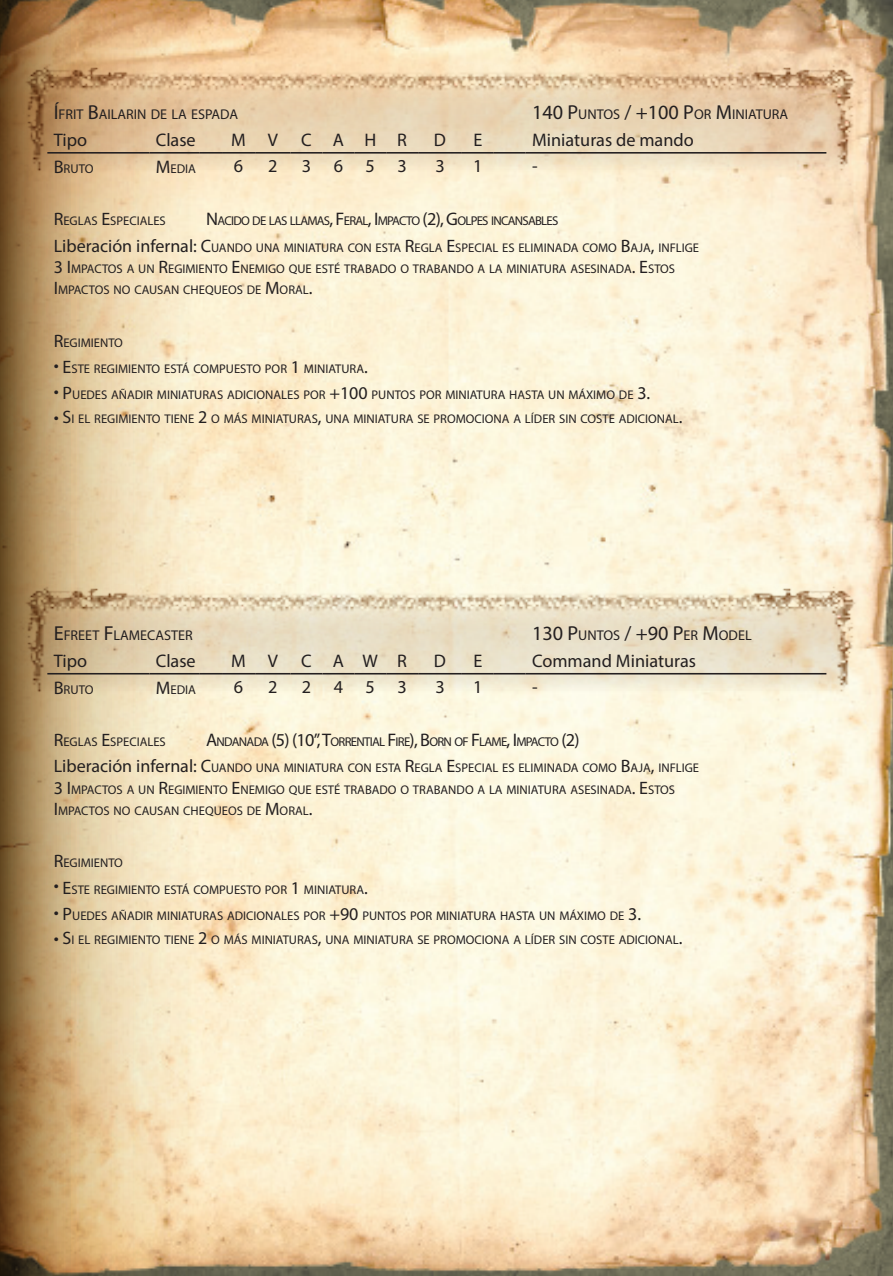
<style>
.page{position:relative;width:893px;height:1276px;background:#fff}
.page>*{position:absolute;margin:0;border:0;box-sizing:border-box;transform-origin:0 0}
.ConTable{font:18.22px "Myriad Pro";color:#231f20}
.ConTable-2{font:18.22px "Myriad Pro";color:#231f20}
.ConText{font:18.22px "Myriad Pro";color:#231f20}
.ConText-2{font:14.17px "Myriad Pro";color:#231f20}
.ConText-3{font:12.83px "Myriad Pro";letter-spacing:-.055em;color:#231f20}
.ConText-4{font:12.6px "Myriad Pro";color:#231f20}
.ConTable-3{font:12.6px/21.4px "Myriad Pro";color:#231f20}
.s1{font-size:20.25px}
.s2{font-size:18.22px}
.s3{font-size:18px}
</style>
<div class="page">
<img style="left:225px;top:0;width:668px;height:1276px">
<svg style="left:112px;top:0;width:113px;height:1276px"></svg>
<svg style="left:0;top:0;width:112px;height:1276px"></svg>
<img style="left:0;top:63px;width:881px;height:181px">
<hr style="left:47px;top:152px;width:102px;height:2px;background:#231f20">
<hr style="left:149px;top:152px;width:51px;height:2px;background:#231f20">
<hr style="left:200px;top:152px;width:22px;height:2px;background:#231f20">
<hr style="left:222px;top:152px;width:33px;height:2px;background:#231f20">
<hr style="left:255px;top:152px;width:36px;height:2px;background:#231f20">
<hr style="left:291px;top:152px;width:31px;height:2px;background:#231f20">
<hr style="left:322px;top:152px;width:32px;height:2px;background:#231f20">
<hr style="left:354px;top:152px;width:32px;height:2px;background:#231f20">
<hr style="left:386px;top:152px;width:32px;height:2px;background:#231f20">
<hr style="left:418px;top:152px;width:44px;height:2px;background:#231f20">
<hr style="left:462px;top:152px;width:32px;height:2px;background:#231f20">
<hr style="left:494px;top:152px;width:32px;height:2px;background:#231f20">
<hr style="left:526px;top:152px;width:300px;height:2px;background:#231f20">
<img style="left:0;top:584px;width:881px;height:181px">
<hr style="left:47px;top:673px;width:102px;height:1px;background:#231f20">
<hr style="left:149px;top:673px;width:51px;height:1px;background:#231f20">
<svg style="left:200px;top:673px;width:22px;height:1px"></svg>
<hr style="left:222px;top:673px;width:33px;height:1px;background:#231f20">
<hr style="left:255px;top:673px;width:36px;height:1px;background:#231f20">
<hr style="left:291px;top:673px;width:31px;height:1px;background:#231f20">
<hr style="left:322px;top:673px;width:32px;height:1px;background:#231f20">
<hr style="left:354px;top:673px;width:32px;height:1px;background:#231f20">
<hr style="left:386px;top:673px;width:32px;height:1px;background:#231f20">
<hr style="left:418px;top:673px;width:44px;height:1px;background:#231f20">
<hr style="left:462px;top:673px;width:32px;height:1px;background:#231f20">
<hr style="left:494px;top:673px;width:32px;height:1px;background:#231f20">
<hr style="left:526px;top:673px;width:300px;height:1px;background:#231f20">
<p class="ConText-2" style="left:54px;top:106px;width:186px"><span class="s1">Í</span>FRIT <span class="s1">B</span>AILARIN DE LA ESPADA</p>
<p class="ConText-2" style="left:532px;top:106px;width:258px"><span class="s1">140 P</span>UNTOS <span class="s1">/ +100 P</span>OR <span class="s1">M</span> INIATURA</p>
<p class="ConTable" style="left:54px;top:129px;width:35px">Tipo</p>
<p class="ConTable" style="left:156px;top:129px;width:42px">Clase</p>
<p class="ConTable" style="left:231px;top:128px;width:16px">M</p>
<p class="ConTable" style="left:268px;top:128px;width:12px">V</p>
<p class="ConTable" style="left:301px;top:128px;width:12px">C</p>
<p class="ConTable" style="left:333px;top:128px;width:13px">A</p>
<p class="ConTable" style="left:364px;top:129px;width:13px">H</p>
<p class="ConTable" style="left:397px;top:128px;width:11px">R</p>
<p class="ConTable" style="left:434px;top:128px;width:14px">D</p>
<p class="ConTable" style="left:473px;top:128px;width:10px">E</p>
<p class="ConTable" style="left:532px;top:129px;width:163px">Miniaturas de mando</p>
<p class="ConText-3" style="left:54px;top:161px;width:41px"><span class="s2">B</span> RUTO</p>
<p class="ConText-3" style="left:156px;top:161px;width:42px"><span class="s2">M</span> EDIA</p>
<p class="ConTable-2" style="left:234px;top:155px;width:11px">6</p>
<p class="ConTable-2" style="left:268px;top:155px;width:11px">2</p>
<p class="ConTable-2" style="left:302px;top:155px;width:11px">3</p>
<p class="ConTable-2" style="left:334px;top:155px;width:11px">6</p>
<p class="ConTable-2" style="left:366px;top:155px;width:11px">5</p>
<p class="ConTable-2" style="left:397px;top:155px;width:11px">3</p>
<p class="ConTable-2" style="left:435px;top:155px;width:11px">3</p>
<p class="ConText" style="left:473px;top:155px;width:11px">1</p>
<p class="ConText" style="left:532px;top:155px;width:7px">-</p>
<p class="ConTable-3" style="left:54px;top:210px;width:114px"><span class="s3">R</span>EGLAS <span class="s3">E</span>SPECIALES</p>
<p class="ConText-3" style="left:206px;top:213px;width:354px"><span class="s2">N</span> ACIDO DE LAS LLAMAS<span class="s2">, F</span> ERAL<span class="s2">, I</span> MPACTO <span class="s2">(2), G</span>OLPES INCANSABLES</p>
<p class="ConTable-3" style="left:54px;top:236px;width:647px"><span class="s3">Liberación infernal:</span> <span class="s3">C</span>UANDO UNA MINIATURA CON ESTA <span class="s3">R</span>EGLA <span class="s3">E</span>SPECIAL ES ELIMINADA COMO <span class="s3">B</span>AJA<span class="s3">,</span> INFLIGE<br><span class="s3">3 I</span> MPACTOS A UN <span class="s3">R</span>EGIMIENTO <span class="s3">E</span>NEMIGO QUE ESTÉ TRABADO O TRABANDO A LA MINIATURA ASESINADA<span class="s3">. E</span>STOS<br><span class="s3">I</span> MPACTOS NO CAUSAN CHEQUEOS DE <span class="s3">M</span>ORAL<span class="s3">.</span></p>
<p class="ConText-4" style="left:54px;top:334px;width:71px"><span class="s3">R</span>EGIMIENTO</p>
<p class="ConText-4" style="left:54px;top:361px;width:316px"><sup>•</sup> <span class="s3">E</span>STE REGIMIENTO ESTÁ COMPUESTO POR <span class="s3">1</span> MINIATURA<span class="s3">.</span></p>
<p class="ConText-4" style="left:54px;top:387px;width:598px"><sup>•</sup> <span class="s3">P</span>UEDES AÑADIR MINIATURAS ADICIONALES POR <span class="s3">+100</span> PUNTOS POR MINIATURA HASTA UN MÁXIMO DE <span class="s3">3.</span></p>
<p class="ConText-4" style="left:54px;top:411px;width:630px"><span class="s3">• S</span>I EL REGIMIENTO TIENE <span class="s3">2</span> O MÁS MINIATURAS<span class="s3">,</span> UNA MINIATURA SE PROMOCIONA A LÍDER SIN COSTE ADICIONAL<span class="s3">.</span></p>
<p class="ConText-2" style="left:54px;top:626px;width:141px"><span class="s1">E</span> FREET <span class="s1">F</span> LAMECASTER</p>
<p class="ConText-2" style="left:532px;top:627px;width:220px"><span class="s1">130 P</span>UNTOS <span class="s1">/ +90 P</span>ER <span class="s1">M</span>ODEL</p>
<p class="ConTable" style="left:54px;top:649px;width:35px">Tipo</p>
<p class="ConTable" style="left:156px;top:649px;width:42px">Clase</p>
<p class="ConTable" style="left:231px;top:649px;width:16px">M</p>
<p class="ConTable" style="left:268px;top:649px;width:12px">V</p>
<p class="ConTable" style="left:301px;top:649px;width:12px">C</p>
<p class="ConTable" style="left:333px;top:649px;width:13px">A</p>
<p class="ConTable" style="left:363px;top:649px;width:17px">W</p>
<p class="ConTable" style="left:397px;top:649px;width:11px">R</p>
<p class="ConTable" style="left:434px;top:649px;width:14px">D</p>
<p class="ConTable" style="left:473px;top:649px;width:10px">E</p>
<p class="ConTable" style="left:532px;top:649px;width:165px">Command Miniaturas</p>
<p class="ConText-3" style="left:54px;top:681px;width:41px"><span class="s2">B</span> RUTO</p>
<p class="ConText-3" style="left:156px;top:681px;width:42px"><span class="s2">M</span> EDIA</p>
<p class="ConTable-2" style="left:234px;top:676px;width:11px">6</p>
<p class="ConTable-2" style="left:268px;top:676px;width:11px">2</p>
<p class="ConTable-2" style="left:302px;top:676px;width:11px">2</p>
<p class="ConTable-2" style="left:334px;top:676px;width:11px">4</p>
<p class="ConTable-2" style="left:366px;top:676px;width:11px">5</p>
<p class="ConTable-2" style="left:397px;top:676px;width:11px">3</p>
<p class="ConTable-2" style="left:435px;top:676px;width:11px">3</p>
<p class="ConText" style="left:473px;top:676px;width:11px">1</p>
<p class="ConText" style="left:532px;top:676px;width:7px">-</p>
<p class="ConTable-3" style="left:54px;top:731px;width:114px"><span class="s3">R</span>EGLAS <span class="s3">E</span>SPECIALES</p>
<p class="ConText-3" style="left:206px;top:734px;width:375px"><span class="s2">A</span>NDANADA <span class="s2">(5) (10”, T</span>ORRENTIAL <span class="s2">F</span> IRE<span class="s2">), B</span>ORN OF <span class="s2">F</span> LAME<span class="s2">, I</span> MPACTO <span class="s2">(2)</span></p>
<p class="ConTable-3" style="left:54px;top:757px;width:647px"><span class="s3">Liberación infernal:</span> <span class="s3">C</span>UANDO UNA MINIATURA CON ESTA <span class="s3">R</span>EGLA <span class="s3">E</span>SPECIAL ES ELIMINADA COMO <span class="s3">B</span>AJA<span class="s3">,</span> INFLIGE<br><span class="s3">3 I</span> MPACTOS A UN <span class="s3">R</span>EGIMIENTO <span class="s3">E</span>NEMIGO QUE ESTÉ TRABADO O TRABANDO A LA MINIATURA ASESINADA<span class="s3">. E</span>STOS<br><span class="s3">I</span> MPACTOS NO CAUSAN CHEQUEOS DE <span class="s3">M</span>ORAL<span class="s3">.</span></p>
<p class="ConText-4" style="left:54px;top:855px;width:71px"><span class="s3">R</span>EGIMIENTO</p>
<p class="ConText-4" style="left:54px;top:881px;width:316px"><sup>•</sup> <span class="s3">E</span>STE REGIMIENTO ESTÁ COMPUESTO POR <span class="s3">1</span> MINIATURA<span class="s3">.</span></p>
<p class="ConText-4" style="left:54px;top:908px;width:589px"><sup>•</sup> <span class="s3">P</span>UEDES AÑADIR MINIATURAS ADICIONALES POR <span class="s3">+90</span> PUNTOS POR MINIATURA HASTA UN MÁXIMO DE <span class="s3">3.</span></p>
<p class="ConText-4" style="left:54px;top:932px;width:630px"><span class="s3">• S</span>I EL REGIMIENTO TIENE <span class="s3">2</span> O MÁS MINIATURAS<span class="s3">,</span> UNA MINIATURA SE PROMOCIONA A LÍDER SIN COSTE ADICIONAL<span class="s3">.</span></p>
</div>
